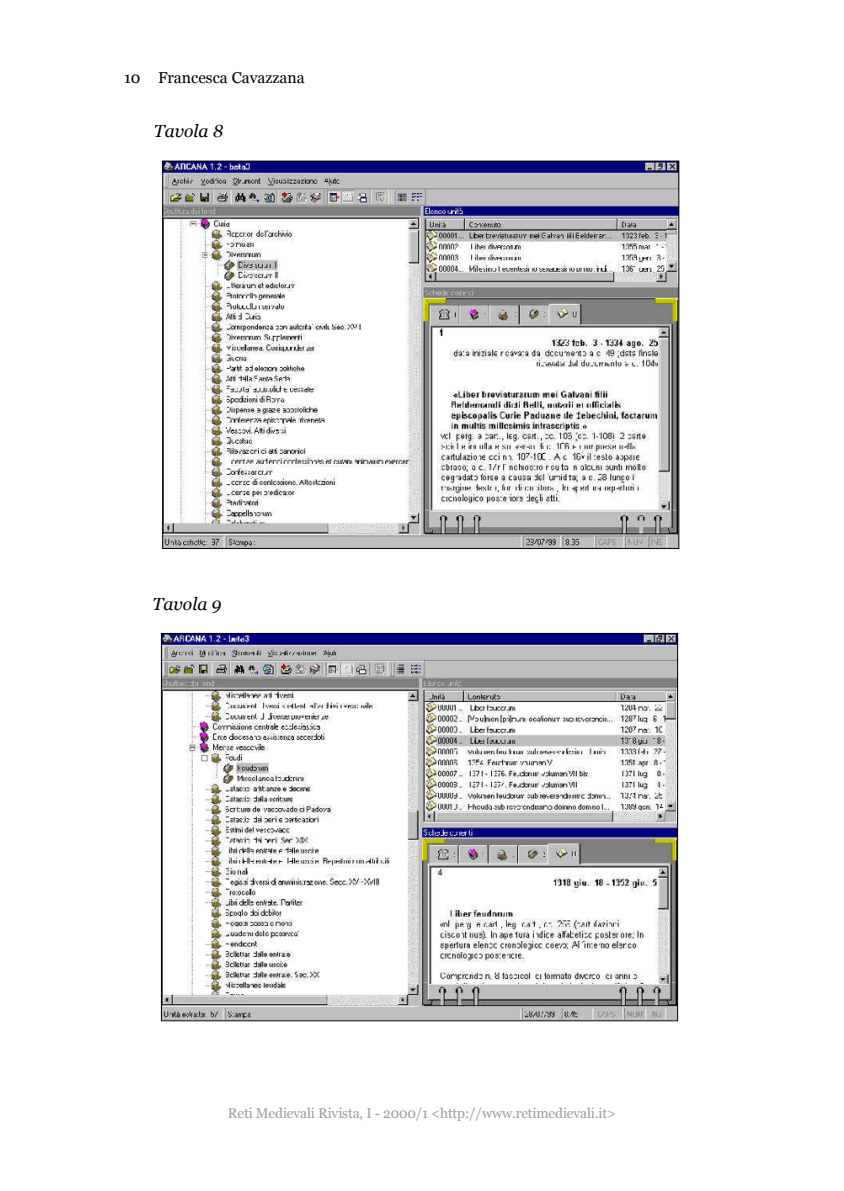
<style>
.page{position:relative;width:844px;height:1191px;background:#fff}
.page>*{position:absolute;margin:0;border:0;box-sizing:border-box;transform-origin:0 0}
.t1{font:italic 17.5px "Georgia";color:#000}
.t2{font:15.75px "Georgia";color:#000}
.t3{font:14px "Georgia";letter-spacing:-.01em;color:#9c9d9f}
</style>
<div class="page">
<img style="left:164px;top:163px;width:513px;height:383px">
<img style="left:163px;top:635px;width:512px;height:384px">
<p class="t2" style="left:124px;top:68px;width:182px">10 Francesca Cavazzana</p>
<p class="t1" style="left:154px;top:121px;width:71px">Tavola 8</p>
<p class="t1" style="left:153px;top:594px;width:70px">Tavola 9</p>
<p class="t3" style="left:228px;top:1105px;width:389px">Reti Medievali Rivista, I - 2000/1 &lt;http://www.retimedievali.it&gt;</p>
</div>
